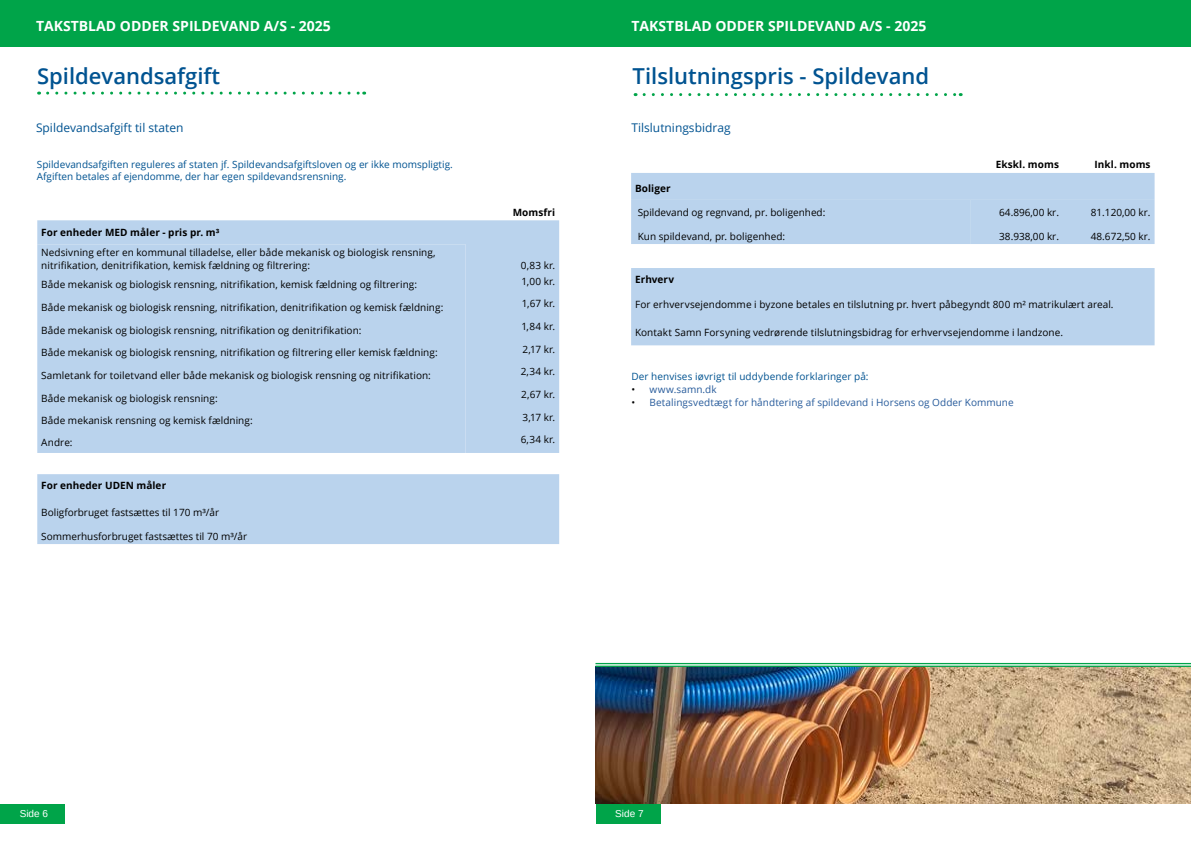
<style>
.page{position:relative;width:1191px;height:842px;background:#fff}
.page>*{position:absolute;margin:0;border:0;box-sizing:border-box;transform-origin:0 0}
.Overskrift{font:600 22px "Open Sans";color:#005391}
.t1{font:700 14px "Open Sans";color:#fff}
.Underoverskrift_Lille{font:12px "Open Sans";color:#005391}
.Brødtext{font:10px "Open Sans";letter-spacing:.005em;color:#000}
.Tabeltekst{font:10px "Open Sans";color:#000}
.Underoverskrift_Lille-2{font:10px/12px "Open Sans";color:#005391}
.t2{font:10px "Open Sans";letter-spacing:.005em;color:#275b9b}
.Brødtext-2{font:700 10px "Open Sans";letter-spacing:.005em;color:#000}
.Brødtext-3{font:10px "Open Sans";letter-spacing:.005em;color:#005391}
.Tabeltekst_fed{font:700 10px "Open Sans";letter-spacing:.01em;color:#000}
.t3{font:10px "Arimo";color:#fff}
.s1{color:#000}
</style>
<div class="page">
<div style="left:0;top:0;width:1191px;height:47px;background:#00a449"></div>
<div style="left:1px;top:804px;width:64px;height:20px;background:#00a449"></div>
<div style="left:596px;top:804px;width:64px;height:20px;background:#00a449"></div>
<img style="left:595px;top:667px;width:595px;height:136px">
<svg style="left:644px;top:93px;width:317px;height:3px"></svg>
<svg style="left:631px;top:173px;width:523px;height:172px;fill:#bad3ed"></svg>
<div style="left:631px;top:200px;width:523px;height:44px;background:#bad3ed"></div>
<hr style="left:595px;top:663px;width:596px;height:1px;background:#00a449">
<hr style="left:595px;top:666px;width:596px;height:1px;background:#00a449">
<svg style="left:48px;top:92px;width:317px;height:3px"></svg>
<div style="left:37px;top:220px;width:522px;height:24px;background:#bad3ed"></div>
<svg style="left:37px;top:244px;width:522px;height:300px;background:#bfd6ee"></svg>
<h2 class="t1" style="left:36px;top:16px;width:296px">TAKSTBLAD ODDER SPILDEVAND A/S - 2025</h2>
<h2 class="t1" style="left:631px;top:16px;width:296px">TAKSTBLAD ODDER SPILDEVAND A/S - 2025</h2>
<p class="Overskrift" style="left:37px;top:61px;width:185px">Spildevandsafgift</p>
<p class="Underoverskrift_Lille" style="left:36px;top:119px;width:149px">Spildevandsafgift til staten</p>
<p class="Underoverskrift_Lille-2" style="left:37px;top:158px;width:417px">Spildevandsafgiften reguleres af staten jf. Spildevandsafgiftsloven og er ikke momspligtig.<br>Afgiften betales af ejendomme, der har egen spildevandsrensning.</p>
<p class="Tabeltekst_fed" style="left:513px;top:205px;width:44px">Momsfri</p>
<p class="Brødtext-2" style="left:41px;top:225px;width:180px">For enheder MED måler - pris pr. m³</p>
<p class="Brødtext" style="left:41px;top:245px;width:396px">Nedsivning efter en kommunal tilladelse, eller både mekanisk og biologisk rensning,</p>
<p class="Brødtext" style="left:41px;top:258px;width:270px">nitrifikation, denitrifikation, kemisk fældning og filtrering:</p>
<p class="Brødtext" style="left:521px;top:258px;width:36px">0,83 kr.</p>
<p class="Brødtext" style="left:41px;top:278px;width:377px">Både mekanisk og biologisk rensning, nitrifikation, kemisk fældning og filtrering:</p>
<p class="Brødtext" style="left:521px;top:274px;width:35px">1,00 kr.</p>
<p class="Brødtext" style="left:41px;top:300px;width:404px">Både mekanisk og biologisk rensning, nitrifikation, denitrifikation og kemisk fældning:</p>
<p class="Brødtext" style="left:522px;top:297px;width:35px">1,67 kr.</p>
<p class="Brødtext" style="left:41px;top:323px;width:321px">Både mekanisk og biologisk rensning, nitrifikation og denitrifikation:</p>
<p class="Brødtext" style="left:521px;top:319px;width:35px">1,84 kr.</p>
<p class="Brødtext" style="left:41px;top:346px;width:398px">Både mekanisk og biologisk rensning, nitrifikation og filtrering eller kemisk fældning:</p>
<p class="Brødtext" style="left:522px;top:342px;width:34px">2,17 kr.</p>
<p class="Brødtext" style="left:41px;top:368px;width:391px">Samletank for toiletvand eller både mekanisk og biologisk rensning og nitrifikation:</p>
<p class="Brødtext" style="left:521px;top:365px;width:36px">2,34 kr.</p>
<p class="Brødtext" style="left:41px;top:391px;width:178px">Både mekanisk og biologisk rensning:</p>
<p class="Brødtext" style="left:521px;top:388px;width:35px">2,67 kr.</p>
<p class="Brødtext" style="left:41px;top:414px;width:213px">Både mekanisk rensning og kemisk fældning:</p>
<p class="Brødtext" style="left:522px;top:410px;width:34px">3,17 kr.</p>
<p class="Brødtext" style="left:41px;top:436px;width:33px">Andre:</p>
<p class="Brødtext" style="left:520px;top:433px;width:36px">6,34 kr.</p>
<p class="Brødtext-2" style="left:41px;top:478px;width:126px">For enheder UDEN måler</p>
<p class="Tabeltekst" style="left:41px;top:506px;width:179px">Boligforbruget fastsættes til 170 m³/år</p>
<p class="Tabeltekst" style="left:41px;top:530px;width:207px">Sommerhusforbruget fastsættes til 70 m³/år</p>
<p class="Overskrift" style="left:632px;top:61px;width:298px">Tilslutningspris - Spildevand</p>
<p class="Underoverskrift_Lille" style="left:631px;top:119px;width:101px">Tilslutningsbidrag</p>
<p class="Tabeltekst_fed" style="left:995px;top:157px;width:65px">Ekskl. moms</p>
<p class="Tabeltekst_fed" style="left:1094px;top:157px;width:57px">Inkl. moms</p>
<p class="Tabeltekst_fed" style="left:635px;top:181px;width:37px">Boliger</p>
<p class="Tabeltekst" style="left:637px;top:206px;width:189px">Spildevand og regnvand, pr. boligenhed:</p>
<p class="Tabeltekst" style="left:999px;top:206px;width:61px">64.896,00 kr.</p>
<p class="Tabeltekst" style="left:1090px;top:206px;width:61px">81.120,00 kr.</p>
<p class="Tabeltekst" style="left:637px;top:230px;width:149px">Kun spildevand, pr. boligenhed:</p>
<p class="Tabeltekst" style="left:999px;top:230px;width:61px">38.938,00 kr.</p>
<p class="Tabeltekst" style="left:1090px;top:230px;width:61px">48.672,50 kr.</p>
<p class="Brødtext-2" style="left:635px;top:272px;width:41px">Erhverv</p>
<p class="Brødtext" style="left:635px;top:298px;width:480px">For erhvervsejendomme i byzone betales en tilslutning pr. hvert påbegyndt 800 m² matrikulært areal.</p>
<p class="Brødtext" style="left:635px;top:325px;width:429px">Kontakt Samn Forsyning vedrørende tilslutningsbidrag for erhvervsejendomme i landzone.</p>
<p class="Brødtext-3" style="left:631px;top:369px;width:238px">Der henvises iøvrigt til uddybende forklaringer på:</p>
<p class="t2" style="left:631px;top:382px;width:87px"><span class="s1">•</span> www.samn.dk</p>
<p class="t2" style="left:631px;top:395px;width:384px"><span class="s1">•</span> Betalingsvedtægt for håndtering af spildevand i Horsens og Odder Kommune</p>
<p class="t3" style="left:20px;top:807px;width:30px">Side 6</p>
<p class="t3" style="left:615px;top:807px;width:30px">Side 7</p>
</div>
